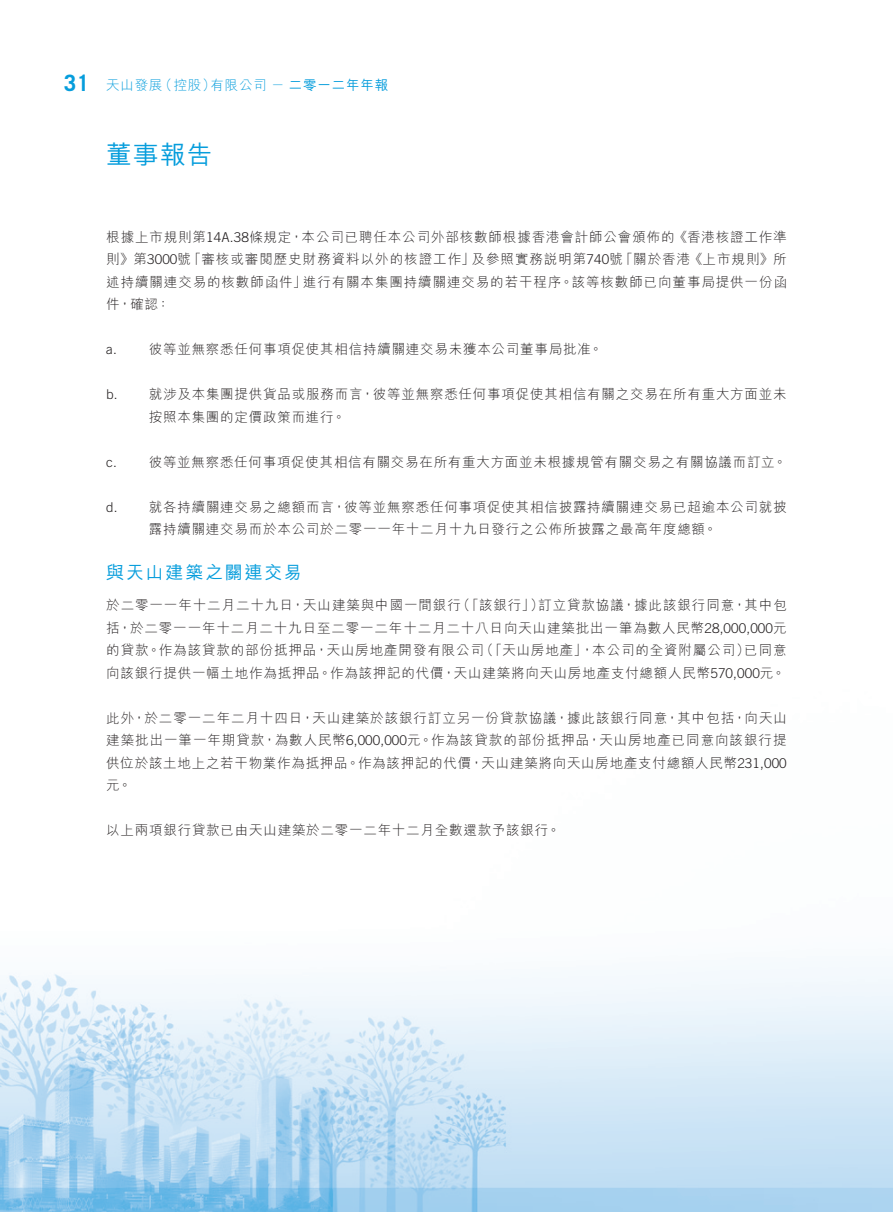
<style>
.page{position:relative;width:893px;height:1212px;background:#fff}
.page>*{position:absolute;margin:0;border:0;box-sizing:border-box;transform-origin:0 0}
.t1{font:500 25.5px "M Hei HK";color:#069ddc}
.t2{font:700 22.5px "Trade Gothic LT Std";color:#069ddc}
.Heading_2{font:500 18px "M Hei HK";letter-spacing:.1em;color:#069ddc}
.Body_Text{font:300 13.5px/22.5px "M Hei HK";letter-spacing:.06em;color:#231f20}
.t3{font:500 13.5px "M Hei HK";letter-spacing:.06em;color:#069ddc}
.t4{font:300 13.5px "M Hei HK";letter-spacing:.06em;color:#069ddc}
.Body_Text-2{font:300 13.5px "Trade Gothic LT Std";color:#231f20}
.s1{font-weight:300}
.s2{font-family:"Trade Gothic LT Std"}
</style>
<div class="page">
<img style="left:0;top:967px;width:893px;height:245px">
<h2 class="t2" style="left:64px;top:69px;width:27px">31</h2>
<p class="t4" style="left:159px;top:78px;width:59px">（控股）</p>
<p class="t3" style="left:210px;top:75px;width:179px"><span class="s1">有限公司－</span>二零一二年年報</p>
<p class="t4" style="left:106px;top:78px;width:58px">天山發展</p>
<h1 class="t1" style="left:106px;top:136px;width:108px">董事報告</h1>
<p class="Body_Text" style="left:106px;top:225px;width:682px;text-align:right">根據上市規則第<span class="s2">14A.38</span>條規定，本公司已聘任本公司外部核數師根據香港會計師公會頒佈的《香港核證工作準「關於香港《上市規則》所</p>
<p class="Body_Text" style="left:472px;top:248px;width:153px">及參照實務說明第<span class="s2">740</span>號</p>
<p class="Body_Text" style="left:106px;top:248px;width:86px">則》第<span class="s2">3000</span>號</p>
<p class="Body_Text" style="left:188px;top:248px;width:288px">「審核或審閱歷史財務資料以外的核證工作」</p>
<p class="Body_Text" style="left:106px;top:270px;width:201px">述持續關連交易的核數師函件」件，確認：</p>
<p class="Body_Text" style="left:149px;top:338px;width:455px">彼等並無察悉任何事項促使其相信持續關連交易未獲本公司董事局批准。</p>
<p class="Body_Text" style="left:303px;top:270px;width:485px">進行有關本集團持續關連交易的若干程序。該等核數師已向董事局提供一份函</p>
<p class="Body_Text-2" style="left:106px;top:341px;width:12px">.a</p>
<p class="Body_Text-2" style="left:106px;top:386px;width:13px">.b</p>
<p class="Body_Text-2" style="left:106px;top:454px;width:12px">.c</p>
<p class="Body_Text-2" style="left:106px;top:499px;width:13px">.d</p>
<p class="Body_Text" style="left:149px;top:383px;width:639px">就涉及本集團提供貨品或服務而言，彼等並無察悉任何事項促使其相信有關之交易在所有重大方面並未</p>
<p class="Body_Text" style="left:149px;top:405px;width:198px">按照本集團的定價政策而進行。</p>
<p class="Body_Text" style="left:149px;top:450px;width:639px">彼等並無察悉任何事項促使其相信有關交易在所有重大方面並未根據規管有關交易之有關協議而訂立。</p>
<p class="Body_Text" style="left:149px;top:495px;width:639px">就各持續關連交易之總額而言，彼等並無察悉任何事項促使其相信披露持續關連交易已超逾本公司就披</p>
<p class="Body_Text" style="left:149px;top:518px;width:570px">露持續關連交易而於本公司於二零一一年十二月十九日發行之公佈所披露之最高年度總額。</p>
<p class="Heading_2" style="left:106px;top:559px;width:197px">與天山建築之關連交易</p>
<p class="Body_Text" style="left:538px;top:594px;width:250px">訂立貸款協議，據此該銀行同意，其中包</p>
<p class="Body_Text" style="left:457px;top:594px;width:88px">（「該銀行」）</p>
<p class="Body_Text" style="left:106px;top:594px;width:356px">於二零一一年十二月二十九日，天山建築與中國一間銀行</p>
<p class="Body_Text" style="left:106px;top:616px;width:682px">括，於二零一一年十二月二十九日至二零一二年十二月二十八日向天山建築批出一筆為數人民幣<span class="s2">28,000,000</span>元</p>
<p class="Body_Text" style="left:744px;top:639px;width:44px">已同意</p>
<p class="Body_Text" style="left:106px;top:639px;width:681px">的貸款。作為該貸款的部份抵押品，天山房地產開發有限公司<br>向該銀行提供一幅土地作為抵押品。作為該押記的代價，天山建築將向天山房地產支付總額人民幣<span class="s2">570,000</span>元。</p>
<p class="Body_Text" style="left:106px;top:706px;width:682px;text-align:justify">此外，於二零一二年二月十四日，天山建築於該銀行訂立另一份貸款協議，據此該銀行同意，其中包括，向天山建築批出一筆一年期貸款，為數人民幣<span class="s2">6,000,000</span>元。作為該貸款的部份抵押品，天山房地產已同意向該銀行提供位於該土地上之若干物業作為抵押品。作為該押記的代價，天山建築將向天山房地產支付總額人民幣<span class="s2">231,000</span>元。</p>
<p class="Body_Text" style="left:106px;top:819px;width:455px">以上兩項銀行貸款已由天山建築於二零一二年十二月全數還款予該銀行。</p>
<p class="Body_Text" style="left:480px;top:639px;width:271px">（「天山房地產，」本公司的全資附屬公司）</p>
</div>
